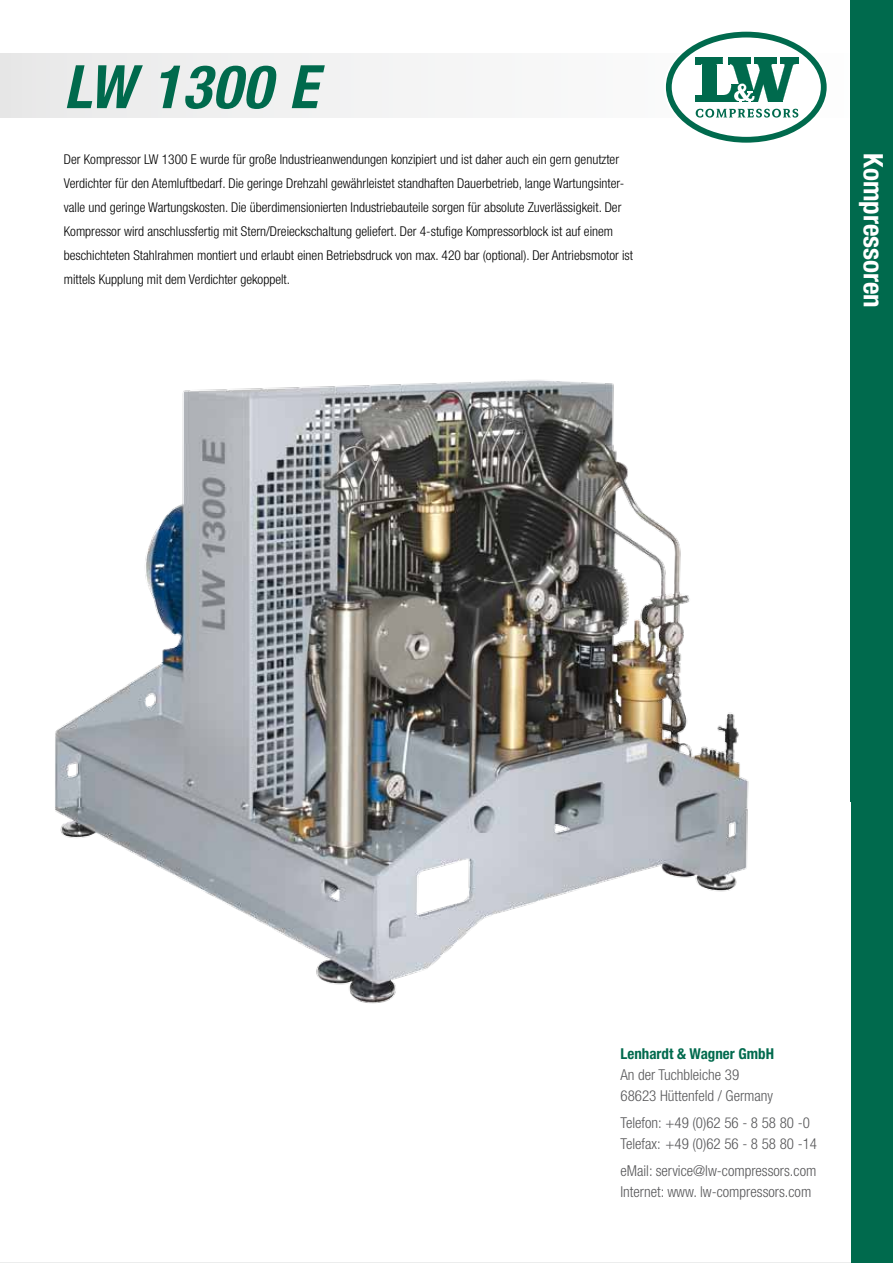
<style>
.page{position:relative;width:893px;height:1263px;background:#fff}
.page>*{position:absolute;margin:0;border:0;box-sizing:border-box;transform-origin:0 0}
.t1{font:italic 700 condensed 60px "Helvetica Neue";letter-spacing:.025em;color:#006a4d}
.t2{font:700 condensed 27px "Helvetica Neue";color:#fff}
.t3{font:300 condensed 15px/21px "Helvetica Neue";color:#58585a}
.t4{font:700 condensed 15px "Helvetica Neue";color:#006a4d}
.t5{font:300 condensed 13.5px/24px "Helvetica Neue";color:#000}
</style>
<div class="page">
<div style="left:0;top:54px;width:893px;height:64px;background:#f2f2f3"></div>
<svg style="left:664px;top:30px;width:164px;height:114px"></svg>
<svg style="left:669px;top:35px;width:155px;height:105px;fill:#fff"></svg>
<div style="left:666px;top:32px;width:161px;height:111px;border:6px solid #006a4d;border-radius:50%"></div>
<svg style="left:695px;top:58px;width:104px;height:45px"></svg>
<svg style="left:696px;top:109px;width:102px;height:9px"></svg>
<div style="left:850px;top:0;width:43px;height:1263px;background:#006a4d"></div>
<img style="left:55px;top:380px;width:694px;height:624px">
<h1 class="t1" style="left:64px;top:50px;width:255px">LW 1300 E</h1>
<p class="t5" style="left:64px;top:147px;width:571px">Der Kompressor LW 1300 E wurde für große Industrieanwendungen konzipiert und ist daher auch ein gern genutzter Verdichter für den Atemluftbedarf. Die geringe Drehzahl gewährleistet standhaften Dauerbetrieb, lange Wartungsinter&shy;valle und geringe Wartungskosten. Die überdimensionierten Industriebauteile sorgen für absolute Zuverlässigkeit. Der Kompressor wird anschlussfertig mit Stern/Dreieckschaltung geliefert. Der 4-stufige Kompressorblock ist auf einem beschichteten Stahlrahmen montiert und erlaubt einen Betriebsdruck von max. 420 bar (optional). Der Antriebsmotor ist mittels Kupplung mit dem Verdichter gekoppelt.</p>
<h2 class="t2" style="left:890px;top:153px;width:156px;rotate:90deg">Kompressoren</h2>
<p class="t4" style="left:620px;top:1044px;width:155px">Lenhardt &amp; Wagner GmbH</p>
<p class="t3" style="left:620px;top:1064px;width:154px">An der Tuchbleiche 39<br>68623 Hüttenfeld / Germany</p>
<p class="t3" style="left:620px;top:1112px;width:198px">Telefon: +49 (0)62 56 - 8 58 80 -0<br>Telefax: +49 (0)62 56 - 8 58 80 -14</p>
<p class="t3" style="left:620px;top:1160px;width:197px">eMail: service@lw-compressors.com<br>Internet: www. lw-compressors.com</p>
</div>
